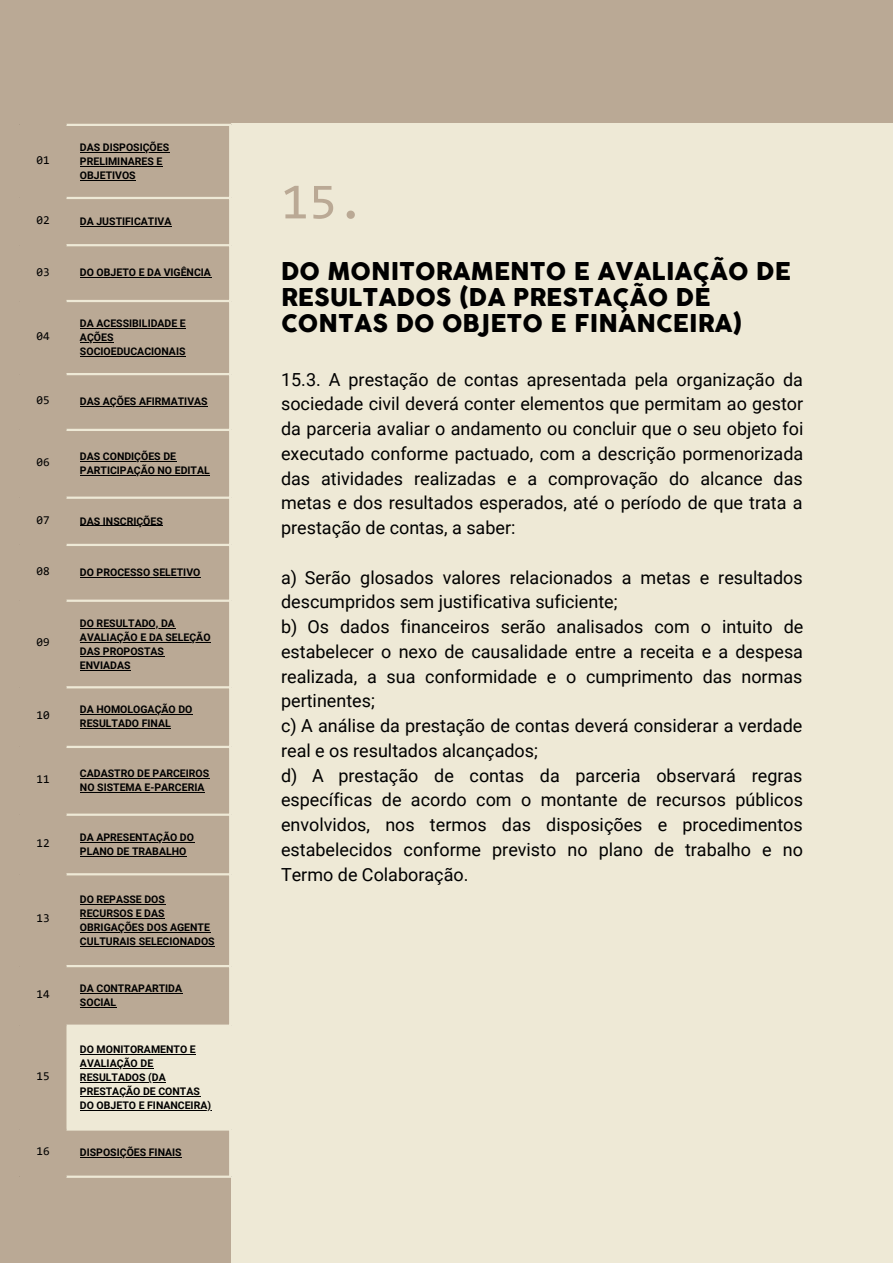
<style>
.page{position:relative;width:893px;height:1264px;background:#fff}
.page>*{position:absolute;margin:0;border:0;box-sizing:border-box;transform-origin:0 0}
.t1{font:50.85px "Consolas";color:#baa995}
.t2{font:24px/25.8px "Cocogoose";color:#000}
.t3{font:18px/24.8px "Roboto";color:#000;text-align:justify}
.t4{font:12px "Consolas";color:#000}
.t5{font:700 10.5px/14px "Roboto";color:#000}
</style>
<div class="page">
<div style="left:0;top:0;width:892px;height:1262px;background:#baa995"></div>
<div style="left:231px;top:124px;width:661px;height:1138px;background:#eee9d6"></div>
<svg style="left:66px;top:152px;width:163px;height:979px"></svg>
<div style="left:65px;top:1025px;width:165px;height:104px;background:#eee9d6"></div>
<hr style="left:80px;top:152px;width:89px;height:1px;background:#000">
<hr style="left:80px;top:166px;width:82px;height:1px;background:#000">
<hr style="left:80px;top:180px;width:56px;height:1px;background:#000">
<hr style="left:80px;top:226px;width:91px;height:1px;background:#000">
<hr style="left:80px;top:277px;width:131px;height:1px;background:#000">
<hr style="left:80px;top:328px;width:106px;height:1px;background:#000">
<hr style="left:80px;top:342px;width:33px;height:1px;background:#000">
<hr style="left:80px;top:356px;width:105px;height:1px;background:#000">
<hr style="left:80px;top:406px;width:128px;height:1px;background:#000">
<hr style="left:80px;top:461px;width:96px;height:1px;background:#000">
<hr style="left:80px;top:475px;width:130px;height:1px;background:#000">
<hr style="left:80px;top:525px;width:83px;height:1px;background:#000">
<hr style="left:80px;top:577px;width:120px;height:1px;background:#000">
<hr style="left:80px;top:627px;width:95px;height:1px;background:#000">
<hr style="left:80px;top:641px;width:131px;height:1px;background:#000">
<hr style="left:80px;top:655px;width:84px;height:1px;background:#000">
<hr style="left:80px;top:669px;width:51px;height:1px;background:#000">
<hr style="left:80px;top:714px;width:112px;height:1px;background:#000">
<hr style="left:80px;top:728px;width:91px;height:1px;background:#000">
<hr style="left:80px;top:778px;width:129px;height:1px;background:#000">
<hr style="left:80px;top:792px;width:124px;height:1px;background:#000">
<hr style="left:80px;top:841px;width:114px;height:1px;background:#000">
<hr style="left:80px;top:855px;width:106px;height:1px;background:#000">
<hr style="left:80px;top:903px;width:85px;height:1px;background:#000">
<hr style="left:80px;top:917px;width:85px;height:1px;background:#000">
<hr style="left:80px;top:931px;width:130px;height:1px;background:#000">
<hr style="left:80px;top:945px;width:135px;height:1px;background:#000">
<hr style="left:80px;top:992px;width:102px;height:1px;background:#000">
<hr style="left:80px;top:1006px;width:36px;height:1px;background:#000">
<hr style="left:80px;top:1054px;width:116px;height:1px;background:#000">
<hr style="left:80px;top:1068px;width:73px;height:1px;background:#000">
<hr style="left:80px;top:1082px;width:86px;height:1px;background:#000">
<hr style="left:80px;top:1096px;width:120px;height:1px;background:#000">
<hr style="left:80px;top:1110px;width:131px;height:1px;background:#000">
<hr style="left:80px;top:1157px;width:102px;height:1px;background:#000">
<hr style="left:64px;top:126px;width:2px;height:1049px;background:#baa995">
<hr style="left:229px;top:126px;width:2px;height:1049px;background:#eee9d6">
<hr style="left:66px;top:124px;width:165px;height:2px;background:#eee9d6">
<hr style="left:66px;top:197px;width:165px;height:2px;background:#eee9d6">
<hr style="left:66px;top:244px;width:165px;height:2px;background:#eee9d6">
<hr style="left:66px;top:300px;width:165px;height:2px;background:#eee9d6">
<hr style="left:66px;top:373px;width:165px;height:2px;background:#eee9d6">
<hr style="left:66px;top:429px;width:165px;height:2px;background:#eee9d6">
<hr style="left:66px;top:496px;width:165px;height:3px;background:#eee9d6">
<hr style="left:66px;top:544px;width:165px;height:2px;background:#eee9d6">
<hr style="left:66px;top:599px;width:165px;height:3px;background:#eee9d6">
<hr style="left:66px;top:686px;width:165px;height:2px;background:#eee9d6">
<hr style="left:66px;top:745px;width:165px;height:3px;background:#eee9d6">
<hr style="left:66px;top:813px;width:165px;height:2px;background:#eee9d6">
<hr style="left:66px;top:873px;width:165px;height:2px;background:#eee9d6">
<hr style="left:66px;top:965px;width:165px;height:2px;background:#eee9d6">
<hr style="left:66px;top:1024px;width:165px;height:2px;background:#eee9d6">
<hr style="left:66px;top:1128px;width:165px;height:2px;background:#eee9d6">
<hr style="left:66px;top:1175px;width:165px;height:2px;background:#eee9d6">
<p class="t4" style="left:36px;top:155px;width:15px">01</p>
<p class="t5" style="left:80px;top:140px;width:91px">DAS DISPOSIÇÕES<br>PRELIMINARES E<br>OBJETIVOS</p>
<p class="t4" style="left:36px;top:215px;width:15px">02</p>
<p class="t5" style="left:80px;top:214px;width:93px">DA JUSTIFICATIVA</p>
<p class="t4" style="left:36px;top:267px;width:15px">03</p>
<p class="t5" style="left:80px;top:266px;width:132px">DO OBJETO E DA VIGÊNCIA</p>
<p class="t4" style="left:36px;top:331px;width:15px">04</p>
<p class="t5" style="left:80px;top:316px;width:107px">DA ACESSIBILIDADE E<br>AÇÕES<br>SOCIOEDUCACIONAIS</p>
<p class="t4" style="left:36px;top:395px;width:15px">05</p>
<p class="t5" style="left:80px;top:395px;width:129px">DAS AÇÕES AFIRMATIVAS</p>
<p class="t4" style="left:36px;top:457px;width:15px">06</p>
<p class="t5" style="left:80px;top:449px;width:131px">DAS CONDIÇÕES DE<br>PARTICIPAÇÃO NO EDITAL</p>
<p class="t4" style="left:36px;top:515px;width:15px">07</p>
<p class="t5" style="left:80px;top:514px;width:84px">DAS INSCRIÇÕES</p>
<p class="t4" style="left:36px;top:566px;width:15px">08</p>
<p class="t5" style="left:80px;top:565px;width:122px">DO PROCESSO SELETIVO</p>
<p class="t4" style="left:36px;top:637px;width:15px">09</p>
<p class="t5" style="left:80px;top:616px;width:132px">DO RESULTADO, DA<br>AVALIAÇÃO E DA SELEÇÃO<br>DAS PROPOSTAS<br>ENVIADAS</p>
<p class="t4" style="left:36px;top:710px;width:15px">10</p>
<p class="t5" style="left:80px;top:702px;width:114px">DA HOMOLOGAÇÃO DO<br>RESULTADO FINAL</p>
<p class="t4" style="left:36px;top:774px;width:15px">11</p>
<p class="t5" style="left:80px;top:766px;width:131px">CADASTRO DE PARCEIROS<br>NO SISTEMA E-PARCERIA</p>
<p class="t4" style="left:36px;top:838px;width:15px">12</p>
<p class="t5" style="left:80px;top:830px;width:115px">DA APRESENTAÇÃO DO<br>PLANO DE TRABALHO</p>
<p class="t4" style="left:36px;top:913px;width:15px">13</p>
<p class="t5" style="left:80px;top:892px;width:136px">DO REPASSE DOS<br>RECURSOS E DAS<br>OBRIGAÇÕES DOS AGENTE<br>CULTURAIS SELECIONADOS</p>
<p class="t4" style="left:36px;top:989px;width:15px">14</p>
<p class="t5" style="left:80px;top:981px;width:104px">DA CONTRAPARTIDA<br>SOCIAL</p>
<p class="t4" style="left:36px;top:1070px;width:15px">15</p>
<p class="t5" style="left:80px;top:1042px;width:133px">DO MONITORAMENTO E<br>AVALIAÇÃO DE<br>RESULTADOS (DA<br>PRESTAÇÃO DE CONTAS<br>DO OBJETO E FINANCEIRA)</p>
<p class="t4" style="left:36px;top:1146px;width:15px">16</p>
<p class="t5" style="left:80px;top:1145px;width:103px">DISPOSIÇÕES FINAIS</p>
<p class="t1" style="left:281px;top:181px;width:85px">15.</p>
<p class="t2" style="left:281px;top:260px;width:511px">DO MONITORAMENTO E AVALIAÇÃO DE<br>RESULTADOS (DA PRESTAÇÃO DE<br>CONTAS DO OBJETO E FINANCEIRA)</p>
<p class="t3" style="left:281px;top:367px;width:523px">15.3. A prestação de contas apresentada pela organização da sociedade civil deverá conter elementos que permitam ao gestor da parceria avaliar o andamento ou concluir que o seu objeto foi executado conforme pactuado, com a descrição pormenorizada das atividades realizadas e a comprovação do alcance das metas e dos resultados esperados, até o período de que trata a prestação de contas, a saber:</p>
<p class="t3" style="left:281px;top:565px;width:523px">a) Serão glosados valores relacionados a metas e resultados descumpridos sem justificativa suficiente;</p>
<p class="t3" style="left:281px;top:614px;width:523px">b) Os dados financeiros serão analisados com o intuito de estabelecer o nexo de causalidade entre a receita e a despesa realizada, a sua conformidade e o cumprimento das normas pertinentes;</p>
<p class="t3" style="left:281px;top:713px;width:523px">c) A análise da prestação de contas deverá considerar a verdade real e os resultados alcançados;</p>
<p class="t3" style="left:281px;top:763px;width:523px">d) A prestação de contas da parceria observará regras específicas de acordo com o montante de recursos públicos envolvidos, nos termos das disposições e procedimentos estabelecidos conforme previsto no plano de trabalho e no Termo de Colaboração.</p>
</div>
